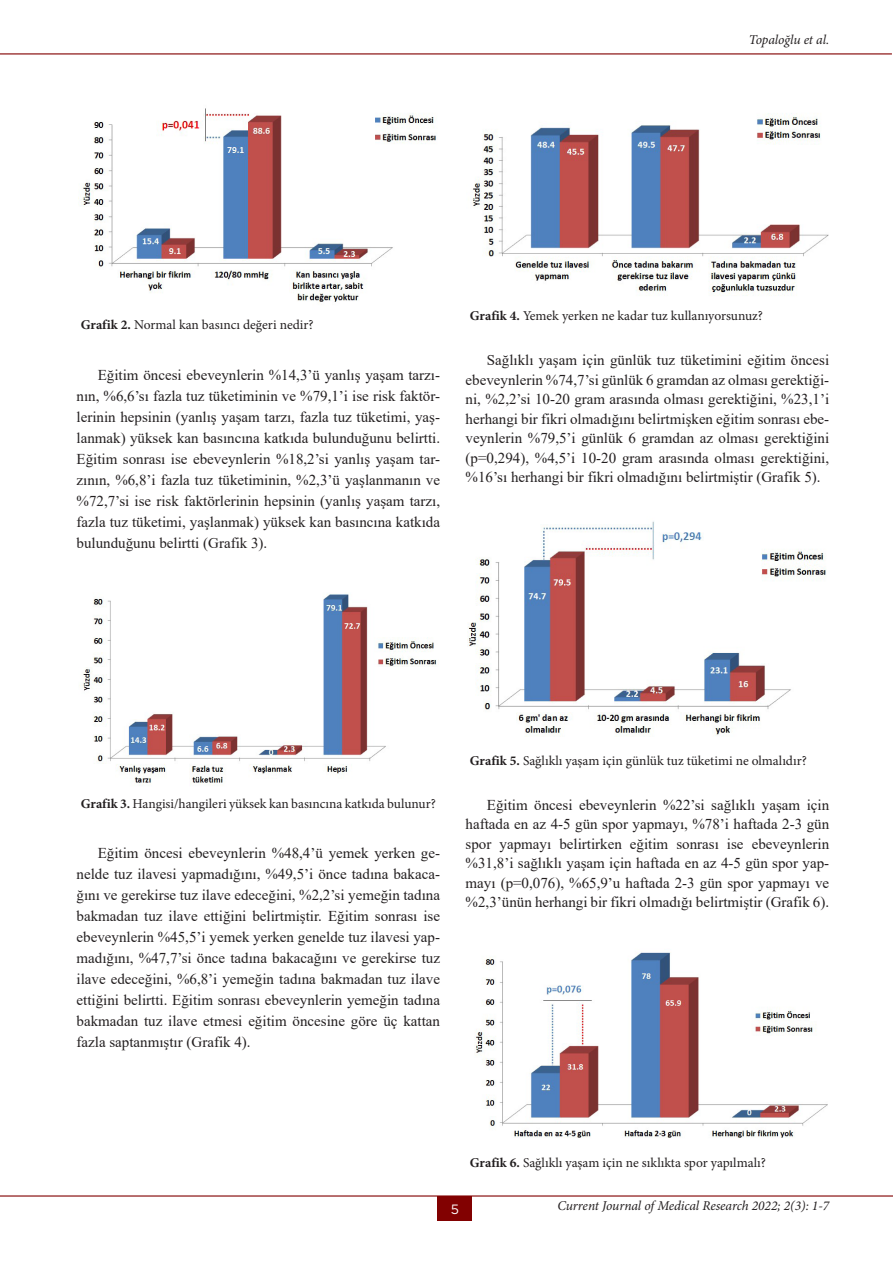
<style>
.page{position:relative;width:893px;height:1263px;background:#fff}
.page>*{position:absolute;margin:0;border:0;box-sizing:border-box;transform-origin:0 0}
.düzyazı{font:15px/21px "Times New Roman";color:#231f20;text-align:justify}
.kaynak_tablo{font:13.5px "Minion Pro";color:#231f20}
.t1{font:italic 13.5px "Minion Pro";letter-spacing:-.01em;color:#231f20}
.t2{font:13.5px "Gotham";color:#fff}
.s1{font-weight:700}
</style>
<div class="page">
<hr style="left:0;top:1195px;width:893px;height:1px;background:#820101">
<div style="left:438px;top:1196px;width:34px;height:25px;background:#820101"></div>
<hr style="left:0;top:53px;width:892px;height:1px;background:#820101">
<img style="left:78px;top:108px;width:358px;height:195px">
<img style="left:83px;top:594px;width:354px;height:192px">
<img style="left:472px;top:113px;width:356px;height:183px">
<img style="left:467px;top:521px;width:359px;height:216px">
<img style="left:476px;top:951px;width:351px;height:187px">
<p class="t1" style="left:749px;top:30px;width:82px">Topaloğlu et al.</p>
<p class="kaynak_tablo" style="left:81px;top:315px;width:234px"><span class="s1">Grafik 2.</span> Normal kan basıncı değeri nedir?</p>
<p class="düzyazı" style="left:77px;top:364px;width:365px;text-indent:21px">Eğitim öncesi ebeveynlerin %14,3’ü yanlış yaşam tarzı&shy;nın, %6,6’sı fazla tuz tüketiminin ve %79,1’i ise risk faktör&shy;lerinin hepsinin (yanlış yaşam tarzı, fazla tuz tüketimi, yaş&shy;lanmak) yüksek kan basıncına katkıda bulunduğunu belirtti.<br>Eğitim sonrası ise ebeveynlerin %18,2’si yanlış yaşam tar&shy;zının, %6,8’i fazla tuz tüketiminin, %2,3’ü yaşlanmanın ve %72,7’si ise risk faktörlerinin hepsinin (yanlış yaşam tarzı, fazla tuz tüketimi, yaşlanmak) yüksek kan basıncına katkıda bulunduğunu belirtti (Grafik 3).</p>
<p class="kaynak_tablo" style="left:470px;top:307px;width:295px"><span class="s1">Grafik 4.</span> Yemek yerken ne kadar tuz kullanıyorsunuz?</p>
<p class="düzyazı" style="left:466px;top:350px;width:365px;line-height:19.5px;text-indent:21px">Sağlıklı yaşam için günlük tuz tüketimini eğitim öncesi ebeveynlerin %74,7’si günlük 6 gramdan az olması gerektiği&shy;ni, %2,2’si 10-20 gram arasında olması gerektiğini, %23,1’i herhangi bir fikri olmadığını belirtmişken eğitim sonrası ebe&shy;veynlerin %79,5’i günlük 6 gramdan az olması gerektiğini (p=0,294), %4,5’i 10-20 gram arasında olması gerektiğini, %16’sı herhangi bir fikri olmadığını belirtmiştir (Grafik 5).</p>
<p class="kaynak_tablo" style="left:81px;top:794px;width:357px"><span class="s1">Grafik 3.</span> Hangisi/hangileri yüksek kan basıncına katkıda bulunur?</p>
<p class="düzyazı" style="left:77px;top:842px;width:365px;text-indent:21px">Eğitim öncesi ebeveynlerin %48,4’ü yemek yerken ge&shy;nelde tuz ilavesi yapmadığını, %49,5’i önce tadına bakaca&shy;ğını ve gerekirse tuz ilave edeceğini, %2,2’si yemeğin tadına bakmadan tuz ilave ettiğini belirtmiştir. Eğitim sonrası ise ebeveynlerin %45,5’i yemek yerken genelde tuz ilavesi yap&shy;madığını, %47,7’si önce tadına bakacağını ve gerekirse tuz ilave edeceğini, %6,8’i yemeğin tadına bakmadan tuz ilave ettiğini belirtti. Eğitim sonrası ebeveynlerin yemeğin tadına bakmadan tuz ilave etmesi eğitim öncesine göre üç kattan fazla saptanmıştır (Grafik 4).</p>
<p class="kaynak_tablo" style="left:470px;top:751px;width:338px"><span class="s1">Grafik 5.</span> Sağlıklı yaşam için günlük tuz tüketimi ne olmalıdır?</p>
<p class="düzyazı" style="left:466px;top:795px;width:365px;line-height:19.5px;text-indent:21px">Eğitim öncesi ebeveynlerin %22’si sağlıklı yaşam için haftada en az 4-5 gün spor yapmayı, %78’i haftada 2-3 gün spor yapmayı belirtirken eğitim sonrası ise ebeveynlerin %31,8’i sağlıklı yaşam için haftada en az 4-5 gün spor yap&shy;mayı (p=0,076), %65,9’u haftada 2-3 gün spor yapmayı ve %2,3’ünün herhangi bir fikri olmadığı belirtmiştir (Grafik 6).</p>
<p class="t2" style="left:451px;top:1200px;width:10px">5</p>
<p class="kaynak_tablo" style="left:470px;top:1153px;width:297px"><span class="s1">Grafik 6.</span> Sağlıklı yaşam için ne sıklıkta spor yapılmalı?</p>
<p class="t1" style="left:557px;top:1197px;width:273px">Current Journal of Medical Research 2022; 2(3): 1-7</p>
</div>
